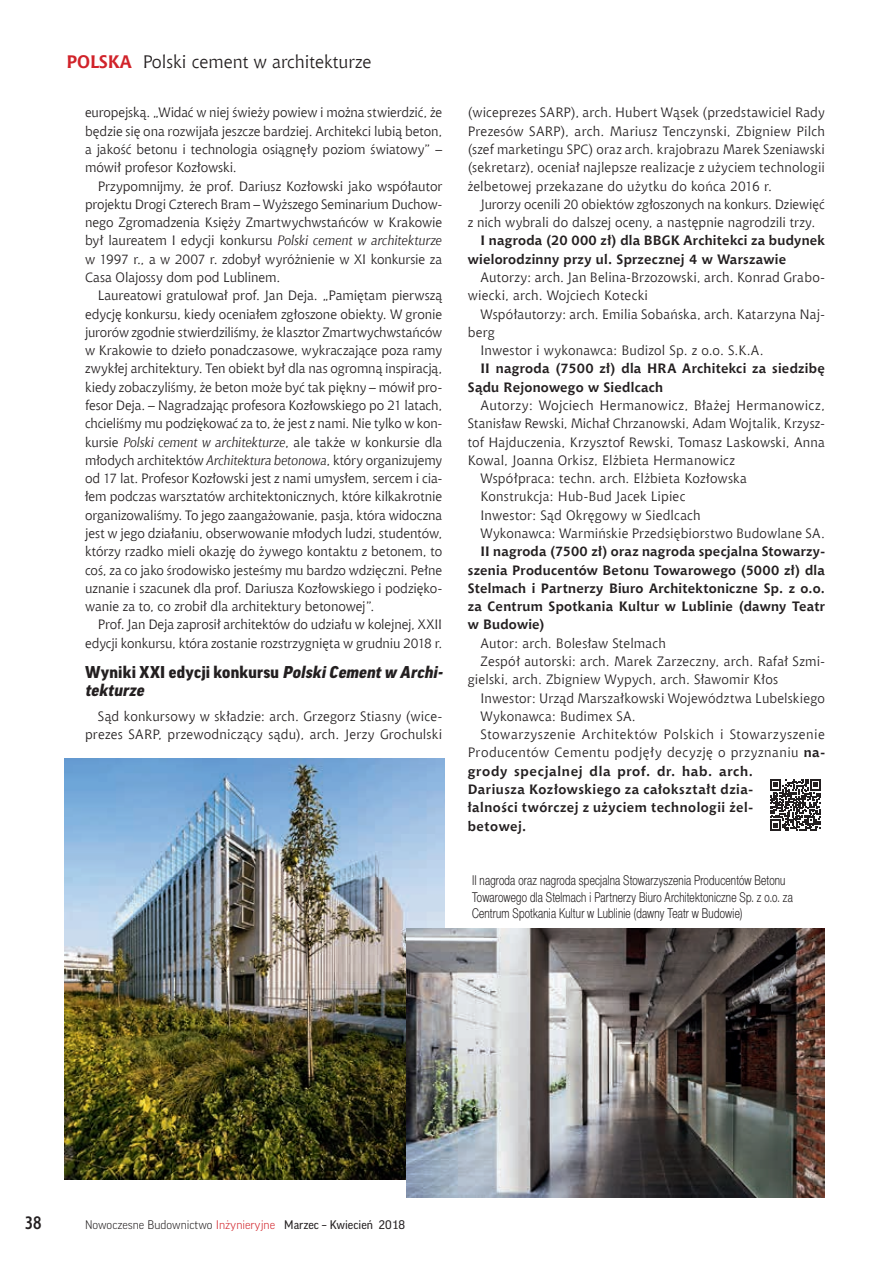
<style>
.page{position:relative;width:893px;height:1263px;background:#fff}
.page>*{position:absolute;margin:0;border:0;box-sizing:border-box;transform-origin:0 0}
.t1{font:18px "Chianti EU";color:#231f20}
.t2{font:700 18px "Aerton Cnd EFN";color:#231f20}
.t3{font:italic 900 16.5px/18px "Good Pro";color:#231f20}
.t4{font:13.5px/18.3px "Chianti EU";letter-spacing:.015em;color:#231f20;text-align:justify}
.t5{font:700 13.5px/18.3px "Chianti EU";letter-spacing:.025em;color:#231f20}
.t6{font:13.5px/16.2px "Switzer Cnd EFN Light";letter-spacing:.015em;color:#231f20;scale:.9 1}
.t7{font:13.5px/18.3px "Chianti EU";letter-spacing:-.005em;color:#231f20;text-align:right}
.t8{font:13.5px "Chianti EU";letter-spacing:.04em;color:#231f20}
.t9{font:700 13.5px "Chianti EU";letter-spacing:.05em;color:#231f20}
.t10{font:300 12px "Good Pro";color:#231f20}
.s1{font-weight:700;color:#d1232a}
.s2{font-style:italic}
.s3{font-style:normal}
.s4{font-weight:700}
.s5{color:#d1232a}
.s6{font-weight:400}
</style>
<div class="page">
<img style="left:65px;top:759px;width:380px;height:421px">
<img style="left:406px;top:929px;width:419px;height:268px">
<svg style="left:770px;top:779px;width:51px;height:52px"></svg>
<h1 class="t1" style="left:66px;top:51px;width:307px"><span class="s1">POLSKA</span> Polski cement w architekturze</h1>
<p class="t4" style="left:85px;top:103px;width:359px">europejską. „Widać w niej świeży powiew i można stwierdzić, że będzie się ona rozwijała jeszcze bardziej. Architekci lubią beton, a jakość betonu i technologia osiągnęły poziom światowy” – mówił profesor Kozłowski.</p>
<p class="t4" style="left:85px;top:176px;width:359px;text-indent:13px">Przypomnijmy, że prof. Dariusz Kozłowski jako współautor projektu Drogi Czterech Bram – Wyższego Seminarium Duchow&shy;nego Zgromadzenia Księży Zmartwychwstańców w Krakowie był laureatem I edycji konkursu <span class="s2">Polski cement w architekturze </span>w 1997 r., a w 2007 r. zdobył wyróżnienie w XI konkursie za Casa Olajossy dom pod Lublinem.</p>
<p class="t4" style="left:85px;top:286px;width:359px;text-indent:13px">Laureatowi gratulował prof. Jan Deja. „Pamiętam pierwszą edycję konkursu, kiedy oceniałem zgłoszone obiekty. W gronie jurorów zgodnie stwierdziliśmy, że klasztor Zmartwychwstańców w Krakowie to dzieło ponadczasowe, wykraczające poza ramy zwykłej architektury. Ten obiekt był dla nas ogromną inspiracją, kiedy zobaczyliśmy, że beton może być tak piękny – mówił pro&shy;fesor Deja. – Nagradzając profesora Kozłowskiego po 21 latach, chcieliśmy mu podziękować za to, że jest z nami. Nie tylko w kon&shy;kursie <span class="s2">Polski cement w architekturze</span>, ale także w konkursie dla młodych architektów <span class="s2">Architektura betonowa</span>, który organizujemy od 17 lat. Profesor Kozłowski jest z nami umysłem, sercem i cia&shy;łem podczas warsztatów architektonicznych, które kilkakrotnie organizowaliśmy. To jego zaangażowanie, pasja, która widoczna jest w jego działaniu, obserwowanie młodych ludzi, studentów, którzy rzadko mieli okazję do żywego kontaktu z betonem, to coś, za co jako środowisko jesteśmy mu bardzo wdzięczni. Pełne uznanie i szacunek dla prof. Dariusza Kozłowskiego i podzięko&shy;wanie za to, co zrobił dla architektury betonowej”.</p>
<p class="t7" style="left:85px;top:615px;width:359px">Prof. Jan Deja zaprosił architektów do udziału w kolejnej, XXII edycji konkursu, która zostanie rozstrzygnięta w grudniu 2018 r.</p>
<p class="t3" style="left:85px;top:663px;width:362px"><span class="s3">Wyniki XXI edycji konkursu</span> PolskiCementw Archi&shy;tekturze</p>
<p class="t4" style="left:85px;top:707px;width:359px;text-align:right">Sąd konkursowy w składzie: arch. Grzegorz Stiasny (wice&shy;prezes SARP, przewodniczący sądu), arch. Jerzy Grochulski</p>
<p class="t4" style="left:468px;top:103px;width:359px">(wiceprezes SARP), arch. Hubert Wąsek (przedstawiciel Rady Prezesów SARP), arch. Mariusz Tenczynski, Zbigniew Pilch (szef marketingu SPC) oraz arch. krajobrazu Marek Szeniawski (sekretarz), oceniał najlepsze realizacje z użyciem technologii żelbetowej przekazane do użytku do końca 2016 r.</p>
<p class="t4" style="left:468px;top:195px;width:359px;text-indent:13px">Jurorzy ocenili 20 obiektów zgłoszonych na konkurs. Dziewięć z nich wybrali do dalszej oceny, a następnie nagrodzili trzy.</p>
<p class="t5" style="left:468px;top:232px;width:359px;text-indent:13px">I nagroda (20 000 zł) dla BBGK Architekci za budynek wielorodzinny przy ul. Sprzecznej 4 w Warszawie</p>
<p class="t4" style="left:468px;top:268px;width:359px;text-indent:13px">Autorzy: arch. Jan Belina-Brzozowski, arch. Konrad Grabo&shy;wiecki, arch. Wojciech Kotecki</p>
<p class="t4" style="left:480px;top:304px;width:346px">Współautorzy: arch. Emilia Sobańska, arch. Katarzyna Naj-</p>
<p class="t4" style="left:468px;top:323px;width:28px">berg</p>
<p class="t4" style="left:480px;top:341px;width:285px">Inwestor i wykonawca: Budizol Sp. z o.o. S.K.A.</p>
<p class="t5" style="left:468px;top:360px;width:359px;text-indent:13px">II nagroda (7500 zł) dla HRA Architekci za siedzibę<br>Sądu Rejonowego w Siedlcach</p>
<p class="t4" style="left:480px;top:396px;width:346px">Autorzy: Wojciech Hermanowicz, Błażej Hermanowicz,</p>
<p class="t4" style="left:468px;top:414px;width:359px">Stanisław Rewski, Michał Chrzanowski, Adam Wojtalik, Krzysz-</p>
<p class="t4" style="left:468px;top:432px;width:359px">tof Hajduczenia, Krzysztof Rewski, Tomasz Laskowski, Anna</p>
<p class="t4" style="left:468px;top:451px;width:269px">Kowal, Joanna Orkisz, Elżbieta Hermanowicz</p>
<p class="t4" style="left:480px;top:469px;width:268px">Współpraca: techn. arch. Elżbieta Kozłowska</p>
<p class="t4" style="left:480px;top:487px;width:206px">Konstrukcja: Hub-Bud Jacek Lipiec</p>
<p class="t4" style="left:480px;top:506px;width:222px">Inwestor: Sąd Okręgowy w Siedlcach</p>
<p class="t4" style="left:480px;top:524px;width:346px">Wykonawca: Warmińskie Przedsiębiorstwo Budowlane SA.</p>
<p class="t5" style="left:468px;top:543px;width:359px;text-align:justify;text-indent:13px">II nagroda (7500 zł) oraz nagroda specjalna Stowarzy&shy;szenia Producentów Betonu Towarowego (5000 zł) dla Stelmach i Partnerzy Biuro Architektoniczne Sp. z o.o. za Centrum Spotkania Kultur w Lublinie (dawny Teatr w Budowie)</p>
<p class="t4" style="left:480px;top:634px;width:187px">Autor: arch. Bolesław Stelmach</p>
<p class="t4" style="left:480px;top:652px;width:346px">Zespół autorski: arch. Marek Zarzeczny, arch. Rafał Szmi-</p>
<p class="t4" style="left:468px;top:670px;width:312px">gielski, arch. Zbigniew Wypych, arch. Sławomir Kłos</p>
<p class="t4" style="left:480px;top:688px;width:346px">Inwestor: Urząd Marszałkowski Województwa Lubelskiego</p>
<p class="t4" style="left:480px;top:707px;width:157px">Wykonawca: Budimex SA.</p>
<p class="t8" style="left:480px;top:726px;width:346px">Stowarzyszenie Architektów Polskich i Stowarzyszenie</p>
<p class="t8" style="left:468px;top:744px;width:359px">Producentów Cementu podjęły decyzję o przyznaniu <span class="s4">na-</span></p>
<p class="t9" style="left:468px;top:763px;width:287px">grody specjalnej dla prof. dr. hab. arch.</p>
<p class="t5" style="left:468px;top:780px;width:287px">Dariusza Kozłowskiego za całokształt dzia-</p>
<p class="t5" style="left:468px;top:799px;width:287px">łalności twórczej z użyciem technologii żel-</p>
<p class="t5" style="left:468px;top:817px;width:60px">betowej.</p>
<p class="t6" style="left:472px;top:873px;width:358px">II nagroda oraz nagroda specjalna Stowarzyszenia Producentów Betonu<br>Towarowego dla Stelmach i Partnerzy Biuro Architektoniczne Sp. z o.o. za<br>Centrum Spotkania Kultur w Lublinie (dawny Teatr w Budowie)</p>
<h1 class="t2" style="left:25px;top:1212px;width:18px">38</h1>
<p class="t10" style="left:85px;top:1218px;width:322px">Nowoczesne Budownictwo <span class="s5">Inżynieryjne</span> <span class="s6">Marzec – Kwiecień 2018</span></p>
</div>
